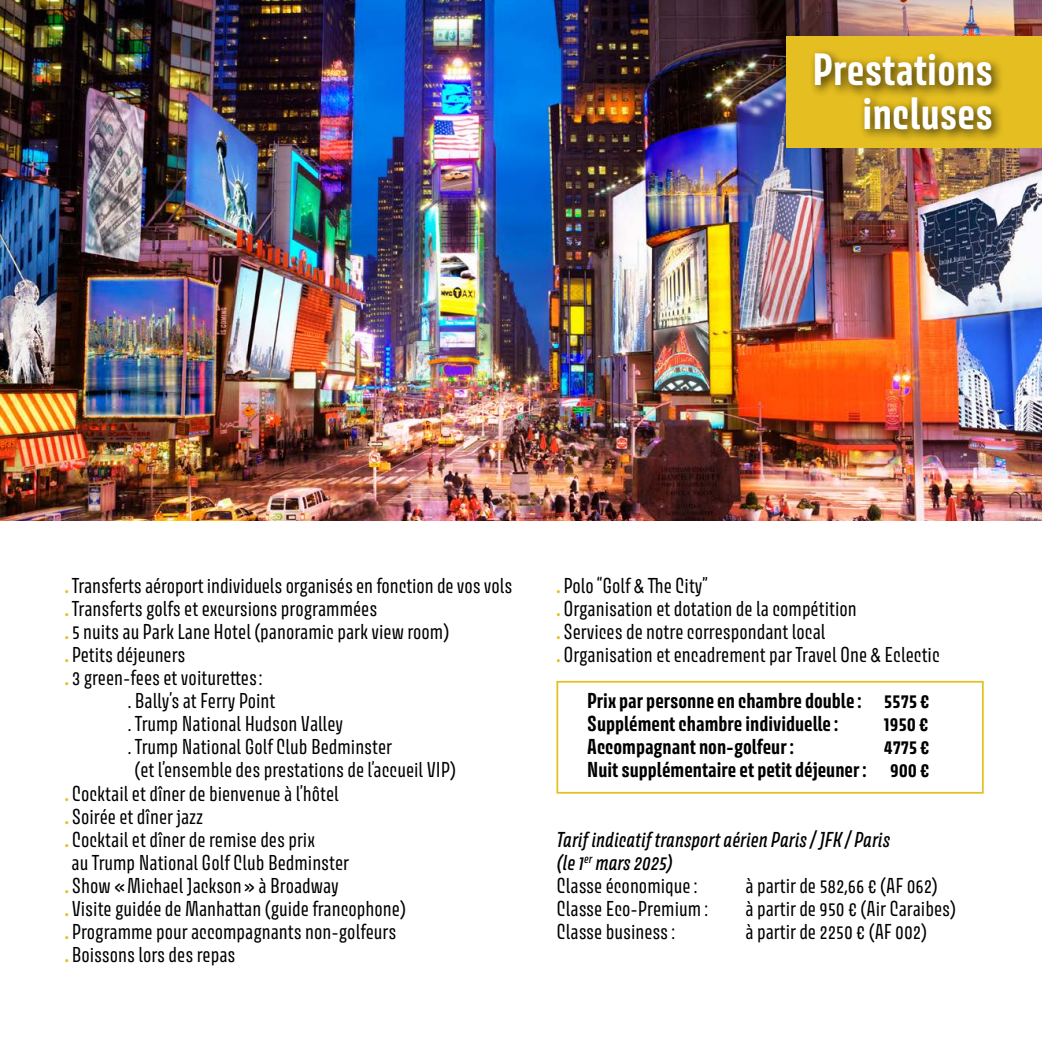
<style>
.page{position:relative;width:1042px;height:1042px;background:#fff}
.page>*{position:absolute;margin:0;border:0;box-sizing:border-box;transform-origin:0 0}
.t1{font:700 40.25px/43.2px "Avory I Latn";letter-spacing:.005em;color:#fff;text-align:right}
.t2{font:19.25px/23.1px "Avory I Latn";color:#000}
.t3{font:700 19.25px/23.1px "Avory I Latn";color:#000}
.t4{font:19.25px/23.1px "Avory I Latn Me It";color:#000}
.s1{font-weight:700;color:#e5be21}
.s2{font-family:"Arial Narrow"}
</style>
<div class="page">
<img style="left:0;top:0;width:1042px;height:521px">
<div style="left:556px;top:681px;width:427px;height:112px;border:2px solid #e5be21"></div>
<div style="left:786px;top:37px;width:256px;height:111px;background:#e5be21"></div>
<div style="left:809px;top:48px;width:195px;height:94px;background:#000;opacity:.75"></div>
<h1 class="t1" style="left:812px;top:48px;width:182px">Prestations incluses</h1>
<p class="t2" style="left:65px;top:573px;width:449px"><span class="s1">.</span> Transferts aéroport individuels organisés en fonction de vos vols</p>
<p class="t2" style="left:65px;top:597px;width:314px"><span class="s1">.</span> Transferts golfs et excursions programmées</p>
<p class="t2" style="left:65px;top:620px;width:386px"><span class="s1">.</span> 5 nuits au Park Lane Hotel (panoramic park view room)</p>
<p class="t2" style="left:65px;top:643px;width:122px"><span class="s1">.</span> Petits déjeuners</p>
<p class="t2" style="left:65px;top:666px;width:199px"><span class="s1">.</span> 3 green-fees et voiturettes :</p>
<p class="t2" style="left:128px;top:689px;width:149px">. Bally’s at Ferry Point</p>
<p class="t2" style="left:128px;top:712px;width:217px">. Trump National Hudson Valley</p>
<p class="t2" style="left:128px;top:735px;width:266px">. Trump National Golf Club Bedminster</p>
<p class="t2" style="left:135px;top:758px;width:323px">(et l’ensemble des prestations de l’accueil VIP)</p>
<p class="t2" style="left:65px;top:781px;width:276px"><span class="s1">.</span> Cocktail et dîner de bienvenue à l’hôtel</p>
<p class="t2" style="left:65px;top:804px;width:140px"><span class="s1">.</span> Soirée et dîner jazz</p>
<p class="t2" style="left:65px;top:828px;width:252px"><span class="s1">.</span> Cocktail et dîner de remise des prix</p>
<p class="t2" style="left:72px;top:851px;width:279px">au Trump National Golf Club Bedminster</p>
<p class="t2" style="left:65px;top:874px;width:276px"><span class="s1">.</span> Show « Michael Jackson » à Broadway</p>
<p class="t2" style="left:65px;top:897px;width:343px"><span class="s1">.</span> Visite guidée de Manhattan (guide francophone)</p>
<p class="t2" style="left:65px;top:920px;width:333px"><span class="s1">.</span> Programme pour accompagnants non-golfeurs</p>
<p class="t2" style="left:65px;top:943px;width:172px"><span class="s1">.</span> Boissons lors des repas</p>
<p class="t2" style="left:556px;top:573px;width:385px"><span class="s1">.</span> Polo “Golf <span class="s2">&amp;</span> The City”<br><span class="s1">.</span> Organisation et dotation de la compétition<br><span class="s1">.</span> Services de notre correspondant local<br><span class="s1">.</span> Organisation et encadrement par Travel One <span class="s2">&amp;</span> Eclectic</p>
<p class="t3" style="left:587px;top:689px;width:344px">Prix par personne en chambre double : 5575 €<br>Supplément chambre individuelle :</p>
<p class="t3" style="left:884px;top:712px;width:46px">1950 €</p>
<p class="t3" style="left:587px;top:735px;width:208px">Accompagnant non-golfeur :</p>
<p class="t3" style="left:587px;top:735px;width:344px;text-align:right">4775 €<br>Nuit supplémentaire et petit déjeuner : 900 €</p>
<p class="t4" style="left:556px;top:828px;width:335px">Tarif indicatif transport aérien Paris / JFK / Paris (le 1<sup>er</sup> mars 2025)</p>
<p class="t2" style="left:556px;top:874px;width:143px">Classe économique :</p>
<p class="t2" style="left:745px;top:874px;width:194px">à partir de 582,66 € (AF 062)</p>
<p class="t2" style="left:556px;top:897px;width:153px">Classe Eco-Premium :</p>
<p class="t2" style="left:745px;top:897px;width:212px">à partir de 950 € (Air Caraibes)</p>
<p class="t2" style="left:556px;top:920px;width:120px">Classe business :</p>
<p class="t2" style="left:745px;top:920px;width:183px">à partir de 2250 € (AF 002)</p>
</div>
